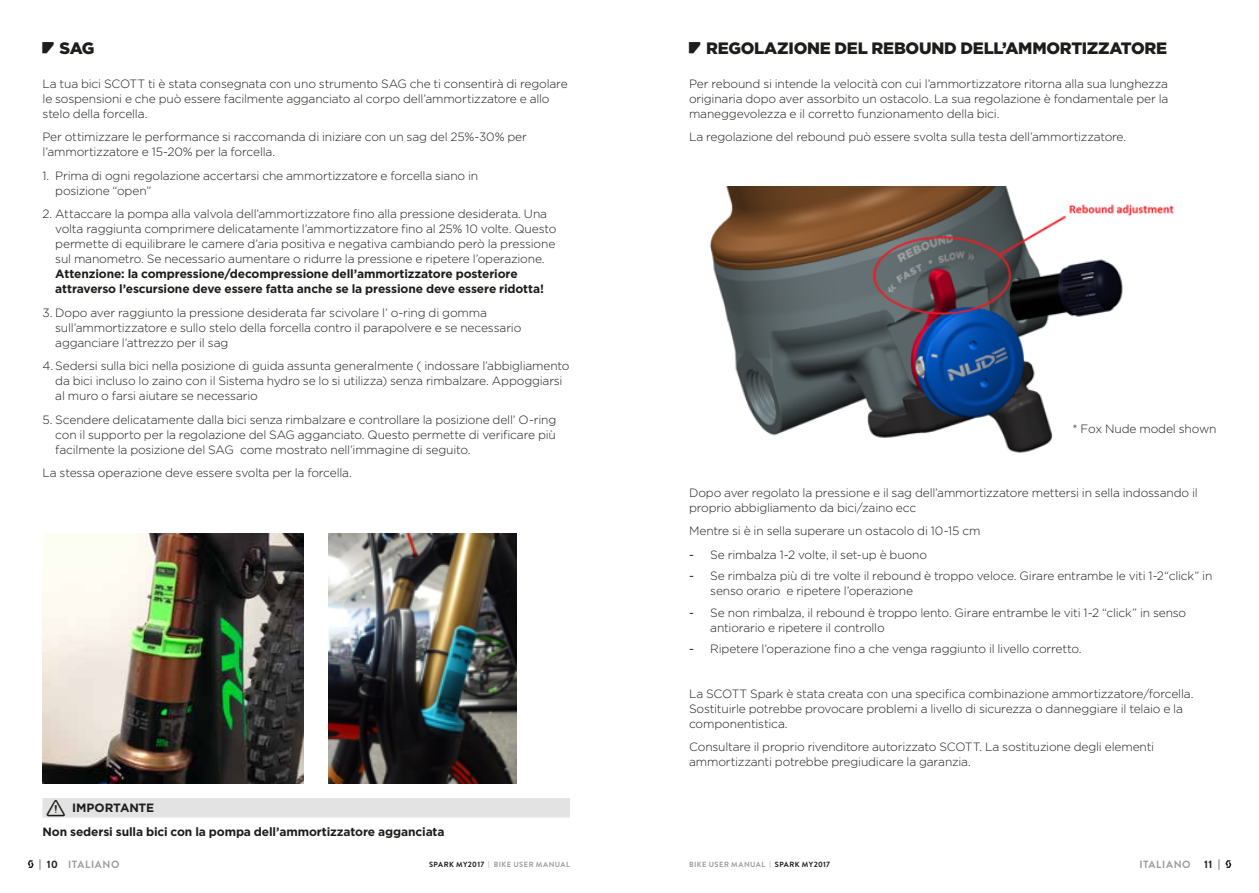
<style>
.page{position:relative;width:1259px;height:893px;background:#fff}
.page>*{position:absolute;margin:0;border:0;box-sizing:border-box;transform-origin:0 0}
.t1{font:900 16.5px "Gotham";letter-spacing:-.02em;color:#1d1d1b}
.t2{font:300 12px/15px "Gotham";letter-spacing:-.015em;color:#1d1d1b}
.t3{font:700 12px/15px "Gotham";letter-spacing:-.01em;color:#1d1d1b}
.t4{font:700 10.5px "Brandon Text";letter-spacing:.06em;color:#9d9d9c}
.t5{font:700 10.5px "Brandon Text";color:#1d1d1b}
.t6{font:700 7.5px "Brandon Text";letter-spacing:.065em;color:#9d9d9c}
.s1{font-family:"manual Point";font-weight:400;font-size:27px}
.s2{font-family:"Warning";font-weight:400;font-size:30px}
.s3{font-weight:400}
.s4{color:#1d1d1b}
</style>
<div class="page">
<img style="left:43px;top:533px;width:260px;height:250px">
<img style="left:329px;top:533px;width:188px;height:250px">
<img style="left:709px;top:186px;width:465px;height:267px">
<div style="left:43px;top:798px;width:527px;height:19px;background:#e3e3e3"></div>
<svg style="left:1225px;top:860px;width:6px;height:8px"></svg>
<svg style="left:28px;top:860px;width:6px;height:8px"></svg>
<h1 class="t1" style="left:43px;top:37px;width:53px"><span class="s1">•</span> SAG</h1>
<p class="t2" style="left:43px;top:76px;width:526px">La tua bici SCOTT ti è stata consegnata con uno strumento SAG che ti consentirà di regolare le sospensioni e che può essere facilmente agganciato al corpo dell’ammortizzatore e allo stelo della forcella.</p>
<p class="t2" style="left:43px;top:129px;width:486px">Per ottimizzare le performance si raccomanda di iniziare con un sag del 25%-30% per l’ammortizzatore e 15-20% per la forcella.</p>
<p class="t2" style="left:55px;top:168px;width:424px;text-indent:-13px">1. Prima di ogni regolazione accertarsi che ammortizzatore e forcella siano in posizione “open”</p>
<p class="t2" style="left:55px;top:206px;width:503px;text-indent:-13px">2. Attaccare la pompa alla valvola dell’ammortizzatore fino alla pressione desiderata. Una volta raggiunta comprimere delicatamente l’ammortizzatore fino al 25% 10 volte. Questo permette di equilibrare le camere d’aria positiva e negativa cambiando però la pressione sul manometro. Se necessario aumentare o ridurre la pressione e ripetere l’operazione.</p>
<p class="t3" style="left:55px;top:266px;width:490px">Attenzione: la compressione/decompressione dell’ammortizzatore posteriore attraverso l’escursione deve essere fatta anche se la pressione deve essere ridotta!</p>
<p class="t2" style="left:55px;top:305px;width:467px;text-indent:-13px">3. Dopo aver raggiunto la pressione desiderata far scivolare l’ o-ring di gomma sull’ammortizzatore e sullo stelo della forcella contro il parapolvere e se necessario agganciare l’attrezzo per il sag</p>
<p class="t2" style="left:55px;top:358px;width:516px;text-indent:-13px">4. Sedersi sulla bici nella posizione di guida assunta generalmente ( indossare l’abbigliamento da bici incluso lo zaino con il Sistema hydro se lo si utilizza) senza rimbalzare. Appoggiarsi al muro o farsi aiutare se necessario</p>
<p class="t2" style="left:55px;top:412px;width:502px;text-align:justify;text-indent:-13px">5. Scendere delicatamente dalla bici senza rimbalzare e controllare la posizione dell’ O-ring con il supporto per la regolazione del SAG agganciato. Questo permette di verificare più facilmente la posizione del SAG come mostrato nell’immagine di seguito.</p>
<p class="t2" style="left:43px;top:465px;width:311px">La stessa operazione deve essere svolta per la forcella.</p>
<p class="t3" style="left:43px;top:796px;width:403px;line-height:23.2px;text-indent:4px"><span class="s2">•</span> IMPORTANTE<br>Non sedersi sulla bici con la pompa dell’ammortizzatore agganciata</p>
<h1 class="t1" style="left:689px;top:37px;width:480px"><span class="s1">•</span> REGOLAZIONE DEL REBOUND DELL’AMMORTIZZATORE</h1>
<p class="t2" style="left:689px;top:76px;width:481px;text-align:justify">Per rebound si intende la velocità con cui l’ammortizzatore ritorna alla sua lunghezza originaria dopo aver assorbito un ostacolo. La sua regolazione è fondamentale per la maneggevolezza e il corretto funzionamento della bici.</p>
<p class="t2" style="left:689px;top:129px;width:439px">La regolazione del rebound può essere svolta sulla testa dell’ammortizzatore.</p>
<p class="t2" style="left:1072px;top:421px;width:145px">* Fox Nude model shown</p>
<p class="t2" style="left:689px;top:485px;width:510px">Dopo aver regolato la pressione e il sag dell’ammortizzatore mettersi in sella indossando il proprio abbigliamento da bici/zaino ecc</p>
<p class="t2" style="left:689px;top:523px;width:293px">Mentre si è in sella superare un ostacolo di 10-15 cm</p>
<p class="t2" style="left:689px;top:547px;width:239px"><span class="s3">-</span> Se rimbalza 1-2 volte, il set-up è buono</p>
<p class="t2" style="left:710px;top:568px;width:503px;text-indent:-21px"><span class="s3">-</span> Se rimbalza più di tre volte il rebound è troppo veloce. Girare entrambe le viti 1-2“click” in senso orario e ripetere l’operazione</p>
<p class="t2" style="left:710px;top:604px;width:477px;text-indent:-21px"><span class="s3">-</span> Se non rimbalza, il rebound è troppo lento. Girare entrambe le viti 1-2 “click” in senso antiorario e ripetere il controllo</p>
<p class="t2" style="left:689px;top:641px;width:394px"><span class="s3">-</span> Ripetere l’operazione fino a che venga raggiunto il livello corretto.</p>
<p class="t2" style="left:689px;top:686px;width:506px">La SCOTT Spark è stata creata con una specifica combinazione ammortizzatore/forcella.<br>Sostituirle potrebbe provocare problemi a livello di sicurezza o danneggiare il telaio e la componentistica.</p>
<p class="t2" style="left:689px;top:739px;width:466px">Consultare il proprio rivenditore autorizzato SCOTT. La sostituzione degli elementi ammortizzanti potrebbe pregiudicare la garanzia.</p>
<p class="t5" style="left:39px;top:857px;width:20px">| 10</p>
<p class="t6" style="left:429px;top:859px;width:142px"><span class="s4">SPARK MY2017</span> | BIKE USER MANUAL</p>
<p class="t6" style="left:689px;top:859px;width:142px">BIKE USER MANUAL | <span class="s4">SPARK MY2017</span></p>
<p class="t5" style="left:1204px;top:857px;width:17px">11 |</p>
<p class="t4" style="left:68px;top:857px;width:53px">ITALIANO</p>
<p class="t4" style="left:1139px;top:857px;width:53px">ITALIANO</p>
</div>
